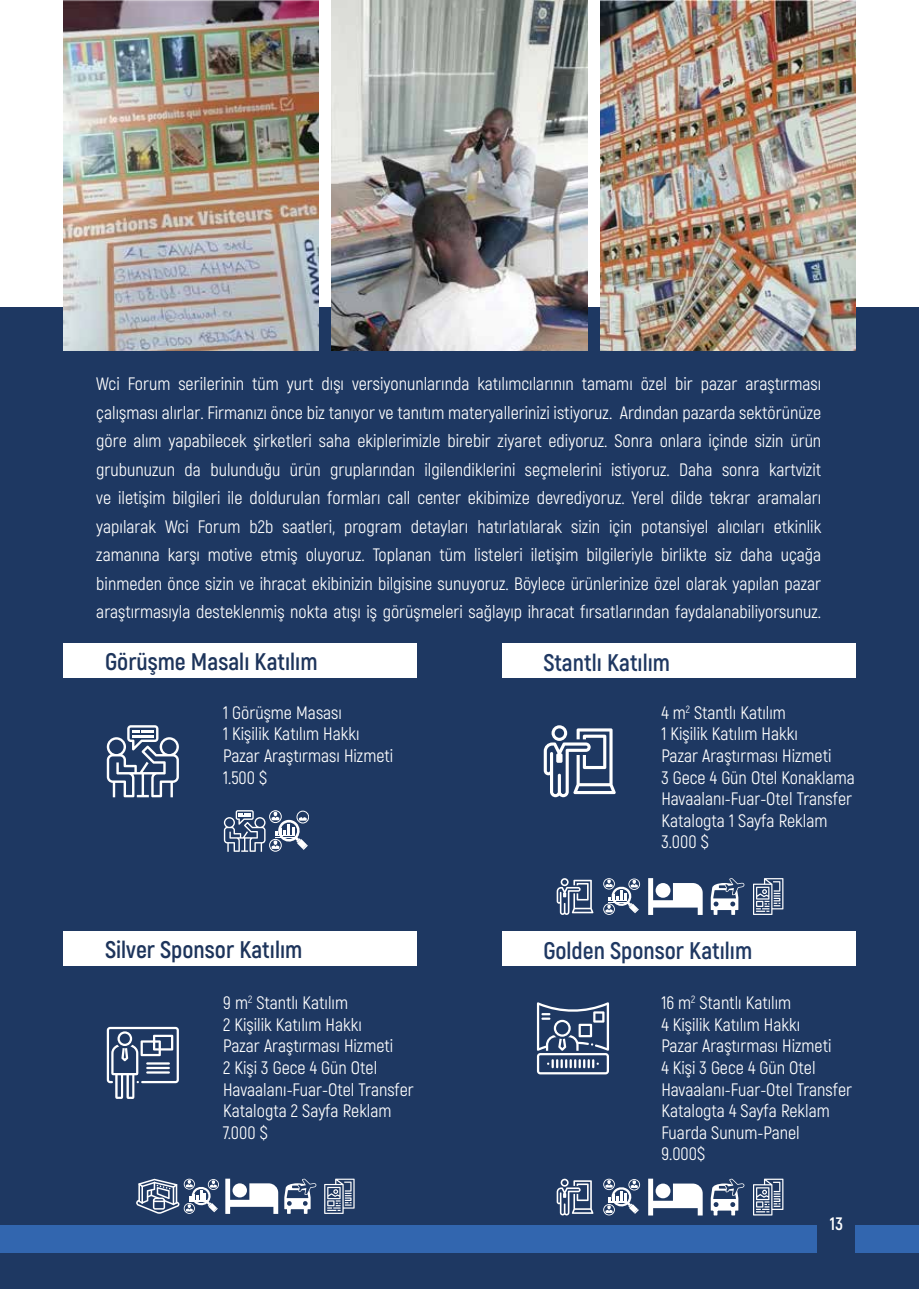
<style>
.page{position:relative;width:919px;height:1289px;background:#fff}
.page>*{position:absolute;margin:0;border:0;box-sizing:border-box;transform-origin:0 0}
.t1{font:700 24px "Akrobat";color:#1d345b}
.t2{font:700 24px "Akrobat";color:#1f3862}
.t3{font:18px/21.6px "Akrobat";color:#fff}
.t4{font:700 18px "Akrobat";color:#fff}
</style>
<div class="page">
<div style="left:0;top:0;width:918px;height:1288px;background:#1e3862"></div>
<div style="left:0;top:1225px;width:918px;height:28px;background:#3266af"></div>
<div style="left:817px;top:1202px;width:38px;height:69px;background:#1e3862"></div>
<div style="left:0;top:0;width:918px;height:306px;background:#fff"></div>
<div style="left:64px;top:643px;width:353px;height:34px;background:#fff"></div>
<div style="left:64px;top:930px;width:353px;height:35px;background:#fff"></div>
<div style="left:502px;top:643px;width:353px;height:34px;background:#fff"></div>
<div style="left:502px;top:930px;width:353px;height:35px;background:#fff"></div>
<svg style="left:107px;top:725px;width:72px;height:72px"></svg>
<svg style="left:224px;top:810px;width:84px;height:41px"></svg>
<svg style="left:543px;top:725px;width:72px;height:72px"></svg>
<svg style="left:648px;top:878px;width:54px;height:36px"></svg>
<svg style="left:710px;top:878px;width:34px;height:36px"></svg>
<svg style="left:753px;top:878px;width:30px;height:37px"></svg>
<svg style="left:603px;top:878px;width:37px;height:36px"></svg>
<svg style="left:556px;top:878px;width:37px;height:36px"></svg>
<svg style="left:648px;top:1178px;width:54px;height:37px"></svg>
<svg style="left:710px;top:1178px;width:34px;height:37px"></svg>
<svg style="left:753px;top:1178px;width:30px;height:37px"></svg>
<svg style="left:603px;top:1178px;width:37px;height:37px"></svg>
<svg style="left:556px;top:1178px;width:37px;height:37px"></svg>
<svg style="left:107px;top:1026px;width:72px;height:72px"></svg>
<hr style="left:146px;top:1062px;width:24px;height:2px;background:#fff">
<hr style="left:146px;top:1066px;width:24px;height:3px;background:#fff">
<hr style="left:146px;top:1071px;width:24px;height:2px;background:#fff">
<svg style="left:225px;top:1178px;width:53px;height:35px"></svg>
<svg style="left:284px;top:1178px;width:32px;height:35px"></svg>
<svg style="left:324px;top:1178px;width:30px;height:35px"></svg>
<svg style="left:136px;top:1178px;width:83px;height:35px"></svg>
<svg style="left:537px;top:1002px;width:72px;height:72px"></svg>
<img style="left:332px;top:0;width:255px;height:351px">
<img style="left:64px;top:0;width:255px;height:351px">
<img style="left:600px;top:0;width:255px;height:351px">
<p class="t3" style="left:96px;top:369px;width:726px;line-height:28.5px;text-align:justify">Wci Forum serilerinin tüm yurt dışı versiyonunlarında katılımcılarının tamamı özel bir pazar araştırması çalışması alırlar. Firmanızı önce biz tanıyor ve tanıtım materyallerinizi istiyoruz. Ardından pazarda sektörünüze göre alım yapabilecek şirketleri saha ekiplerimizle birebir ziyaret ediyoruz. Sonra onlara içinde sizin ürün grubunuzun da bulunduğu ürün gruplarından ilgilendiklerini seçmelerini istiyoruz. Daha sonra kartvizit ve iletişim bilgileri ile doldurulan formları call center ekibimize devrediyoruz. Yerel dilde tekrar aramaları yapılarak Wci Forum b2b saatleri, program detayları hatırlatılarak sizin için potansiyel alıcıları etkinlik zamanına karşı motive etmiş oluyoruz. Toplanan tüm listeleri iletişim bilgileriyle birlikte siz daha uçağa binmeden önce sizin ve ihracat ekibinizin bilgisine sunuyoruz. Böylece ürünlerinize özel olarak yapılan pazar araştırmasıyla desteklenmiş nokta atışı iş görüşmeleri sağlayıp ihracat fırsatlarından faydalanabiliyorsunuz.</p>
<h1 class="t1" style="left:105px;top:646px;width:214px">Görüşme Masalı Katılım</h1>
<h1 class="t2" style="left:543px;top:648px;width:128px">Stantlı Katılım</h1>
<p class="t3" style="left:223px;top:701px;width:172px">1 Görüşme Masası<br>1 Kişilik Katılım Hakkı<br>Pazar Araştırması Hizmeti<br>1.500 $</p>
<p class="t3" style="left:661px;top:701px;width:195px">4 m<sup>2</sup> Stantlı Katılım<br>1 Kişilik Katılım Hakkı<br>Pazar Araştırması Hizmeti<br>3 Gece 4 Gün Otel Konaklama<br>Havaalanı-Fuar-Otel Transfer<br>Katalogta 1 Sayfa Reklam<br>3.000 $</p>
<h1 class="t1" style="left:105px;top:934px;width:199px">Silver Sponsor Katılım</h1>
<p class="t3" style="left:223px;top:991px;width:192px">9 m<sup>2</sup> Stantlı Katılım<br>2 Kişilik Katılım Hakkı<br>Pazar Araştırması Hizmeti<br>2 Kişi 3 Gece 4 Gün Otel<br>Havaalanı-Fuar-Otel Transfer<br>Katalogta 2 Sayfa Reklam<br>7.000 $</p>
<h1 class="t2" style="left:543px;top:935px;width:210px">Golden Sponsor Katılım</h1>
<p class="t3" style="left:661px;top:991px;width:192px">16 m<sup>2</sup> Stantlı Katılım<br>4 Kişilik Katılım Hakkı<br>Pazar Araştırması Hizmeti<br>4 Kişi 3 Gece 4 Gün Otel<br>Havaalanı-Fuar-Otel Transfer<br>Katalogta 4 Sayfa Reklam<br>Fuarda Sunum-Panel<br>9.000$</p>
<p class="t4" style="left:829px;top:1212px;width:14px">13</p>
</div>
